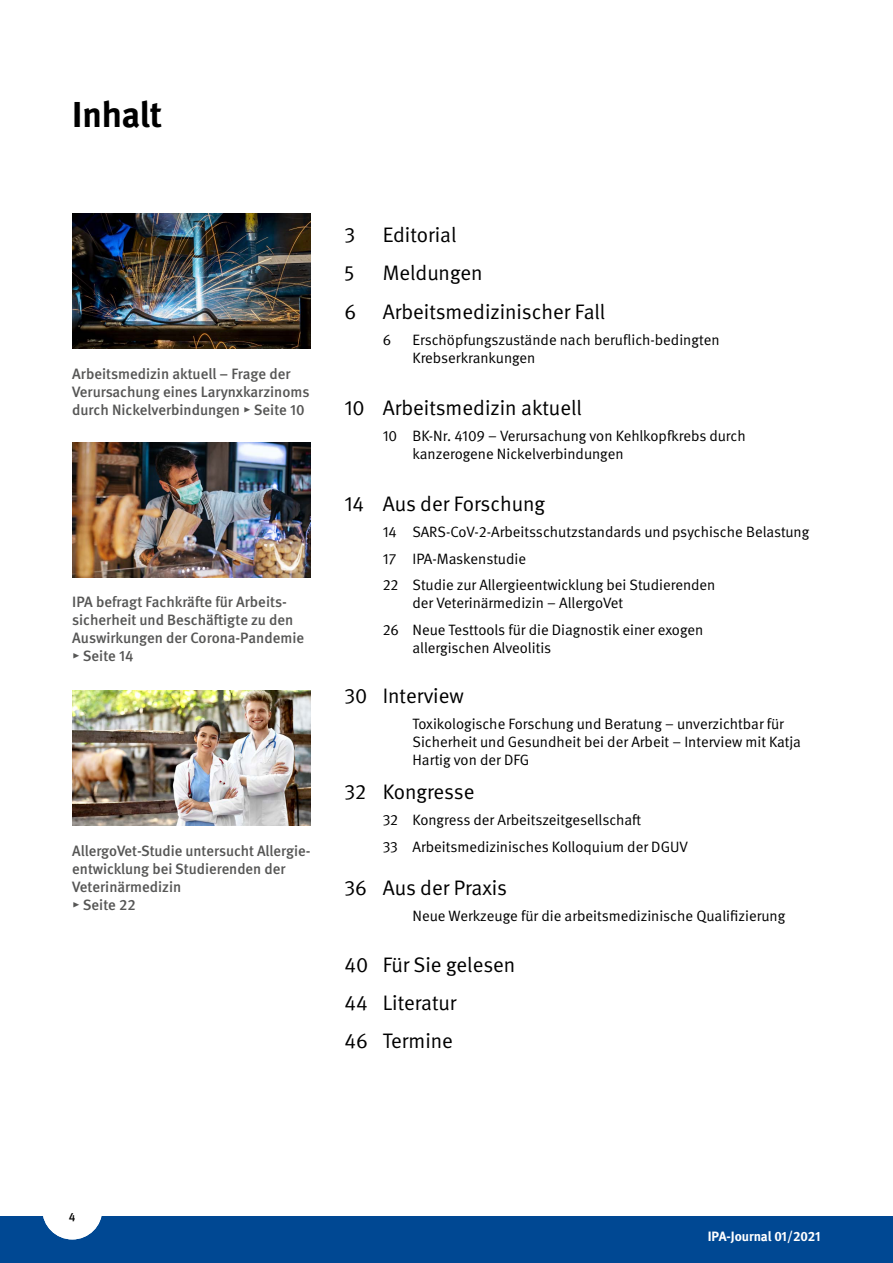
<style>
.page{position:relative;width:893px;height:1263px;background:#fff}
.page>*{position:absolute;margin:0;border:0;box-sizing:border-box;transform-origin:0 0}
._01_Standardschriftarten_ArtikelÜberschri{font:700 36px "DGUV Meta";letter-spacing:-.01em;color:#000}
._03_Funktionsschriften_IHV_Ebene1{font:21px "DGUV Meta";color:#000}
._03_Funktionsschriften_IHV_Ebene2{font:15px/18px "DGUV Meta";color:#000}
.t1{font:500 15px/18px "DGUV Meta";color:#565655}
.t2{font:700 13.5px "DGUV Meta";letter-spacing:-.01em;color:#fff}
.t3{font:500 13.5px "DGUV Meta";color:#000}
</style>
<div class="page">
<div style="left:0;top:1216px;width:893px;height:47px;background:#004893"></div>
<div style="left:42px;top:1179px;width:60px;height:60px;background:#fff;border-radius:50%"></div>
<img style="left:72px;top:690px;width:238px;height:135px">
<img style="left:72px;top:213px;width:238px;height:135px">
<img style="left:72px;top:442px;width:238px;height:135px">
<h1 class="_01_Standardschriftarten_ArtikelÜberschri" style="left:72px;top:93px;width:91px">Inhalt</h1>
<p class="t1" style="left:72px;top:365px;width:239px">Arbeitsmedizin aktuell – Frage der<br>Verursachung eines Larynxkarzinoms durch Nickelverbindungen ▸ Seite 10</p>
<p class="t1" style="left:72px;top:593px;width:233px">IPA befragt Fachkräfte für Arbeits&shy;sicherheit und Beschäftigte zu den<br>Auswirkungen der Corona-Pandemie ▸ Seite 14</p>
<p class="t1" style="left:72px;top:843px;width:238px">AllergoVet-Studie untersucht Allergie&shy;entwicklung bei Studierenden der<br>Veterinärmedizin<br>▸ Seite 22</p>
<p class="_03_Funktionsschriften_IHV_Ebene1" style="left:344px;top:223px;width:12px">3</p>
<p class="_03_Funktionsschriften_IHV_Ebene1" style="left:383px;top:223px;width:75px">Editorial</p>
<p class="_03_Funktionsschriften_IHV_Ebene1" style="left:344px;top:261px;width:12px">5</p>
<p class="_03_Funktionsschriften_IHV_Ebene1" style="left:383px;top:261px;width:101px">Meldungen</p>
<p class="_03_Funktionsschriften_IHV_Ebene1" style="left:344px;top:299px;width:13px">6</p>
<p class="_03_Funktionsschriften_IHV_Ebene1" style="left:383px;top:299px;width:224px">Arbeitsmedizinischer Fall</p>
<p class="_03_Funktionsschriften_IHV_Ebene2" style="left:383px;top:331px;width:10px">6</p>
<p class="_03_Funktionsschriften_IHV_Ebene2" style="left:412px;top:331px;width:309px">Erschöpfungszustände nach beruflich-bedingten<br>Krebserkrankungen</p>
<p class="_03_Funktionsschriften_IHV_Ebene1" style="left:344px;top:395px;width:239px">10 Arbeitsmedizin aktuell</p>
<p class="_03_Funktionsschriften_IHV_Ebene2" style="left:412px;top:427px;width:335px;text-indent:-30px">10 BK-Nr. 4109 – Verursachung von Kehlkopfkrebs durch kanzerogene Nickelverbindungen</p>
<p class="_03_Funktionsschriften_IHV_Ebene1" style="left:344px;top:491px;width:202px">14 Aus der Forschung</p>
<p class="_03_Funktionsschriften_IHV_Ebene2" style="left:383px;top:523px;width:428px">14 SARS-CoV-2-Arbeitsschutzstandards und psychische Belastung</p>
<p class="_03_Funktionsschriften_IHV_Ebene2" style="left:383px;top:550px;width:145px">17 IPA-Maskenstudie</p>
<p class="_03_Funktionsschriften_IHV_Ebene2" style="left:412px;top:576px;width:304px;text-indent:-30px">22 Studie zur Allergieentwicklung bei Studierenden der Veterinärmedizin – AllergoVet</p>
<p class="_03_Funktionsschriften_IHV_Ebene2" style="left:412px;top:621px;width:292px;text-indent:-30px">26 Neue Testtools für die Diagnostik einer exogen allergischen Alveolitis</p>
<p class="_03_Funktionsschriften_IHV_Ebene1" style="left:344px;top:683px;width:121px">30 Interview</p>
<p class="_03_Funktionsschriften_IHV_Ebene2" style="left:412px;top:715px;width:390px">Toxikologische Forschung und Beratung – unverzichtbar für<br>Sicherheit und Gesundheit bei der Arbeit – Interview mit Katja<br>Hartig von der DFG</p>
<p class="_03_Funktionsschriften_IHV_Ebene1" style="left:344px;top:779px;width:132px">32 Kongresse</p>
<p class="_03_Funktionsschriften_IHV_Ebene2" style="left:383px;top:811px;width:260px">32 Kongress der Arbeitszeitgesellschaft</p>
<p class="_03_Funktionsschriften_IHV_Ebene2" style="left:383px;top:838px;width:307px">33 Arbeitsmedizinisches Kolloquium der DGUV</p>
<p class="_03_Funktionsschriften_IHV_Ebene1" style="left:344px;top:875px;width:164px">36 Aus der Praxis</p>
<p class="_03_Funktionsschriften_IHV_Ebene2" style="left:412px;top:907px;width:374px">Neue Werkzeuge für die arbeitsmedizinische Qualifizierung</p>
<p class="_03_Funktionsschriften_IHV_Ebene1" style="left:344px;top:952px;width:173px">40 Für Sie gelesen</p>
<p class="_03_Funktionsschriften_IHV_Ebene1" style="left:344px;top:991px;width:113px">44 Literatur</p>
<p class="_03_Funktionsschriften_IHV_Ebene1" style="left:344px;top:1029px;width:110px">46 Termine</p>
<p class="t3" style="left:68px;top:1209px;width:9px">4</p>
<p class="t2" style="left:708px;top:1228px;width:114px">IPA-Journal 01/2021</p>
</div>
